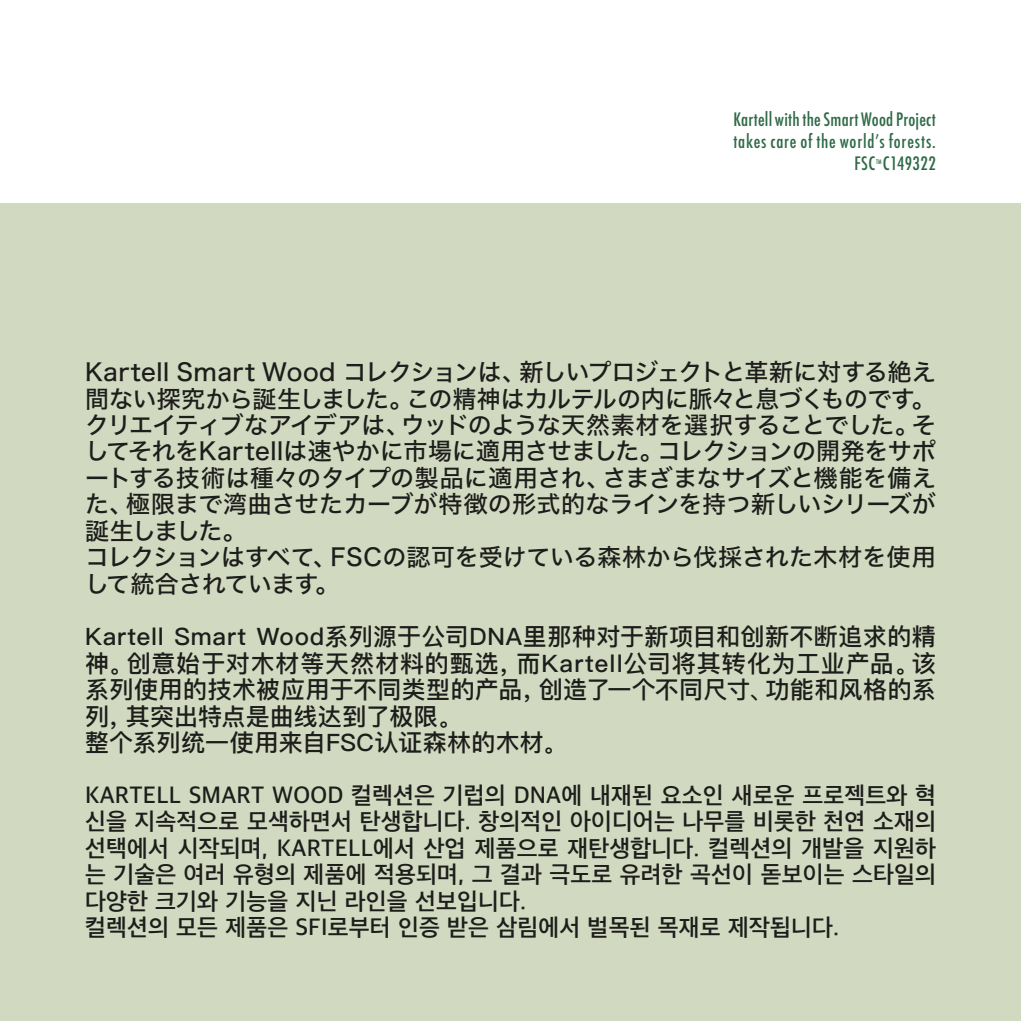
<style>
.page{position:relative;width:1021px;height:1021px;background:#fff}
.page>*{position:absolute;margin:0;border:0;box-sizing:border-box;transform-origin:0 0}
.TAB_Imballi_Europa{font:24px/26.4px "Hiragino Sans W5";letter-spacing:-.005em;color:#1d1d1b;text-align:justify}
.Normale{font:600 24px/26.4px "Apple SD Gothic Neo";letter-spacing:.01em;color:#1d1d1b;text-align:justify}
.TAB_Imballi_Europa-2{font:500 24px/26.4px "Ping Fang SC";letter-spacing:.01em;color:#1d1d1b;text-align:justify}
.TAB_Imballi_Europa-3{font:500 condensed 18px/21.6px "Futura";letter-spacing:.025em;color:#2f6a47}
.TAB_Imballi_Europa-4{font:500 condensed 6px "Futura";color:#2f6a47}
</style>
<div class="page">
<div style="left:0;top:204px;width:1020px;height:816px;background:#d1dac0"></div>
<p class="TAB_Imballi_Europa-3" style="left:733px;top:109px;width:204px">Kartell with the Smart Wood Project takes care of the world’s forests.</p>
<p class="TAB_Imballi_Europa-3" style="left:854px;top:152px;width:83px">FSC C149322</p>
<p class="TAB_Imballi_Europa-4" style="left:876px;top:158px;width:7px">TM</p>
<p class="TAB_Imballi_Europa" style="left:85px;top:357px;width:852px">Kartell Smart Wood コレクションは、新しいプロジェクトと革新に対する絶え間ない探究から誕生しました。この精神はカルテルの内に脈々と息づくものです。クリエイティブなアイデアは、ウッドのような天然素材を選択することでした。そしてそれをKartellは速やかに市場に適用させました。コレクションの開発をサポートする技術は種々のタイプの製品に適用され、さまざまなサイズと機能を備えた、極限まで湾曲させたカーブが特徴の形式的なラインを持つ新しいシリーズが誕生しました。</p>
<p class="TAB_Imballi_Europa" style="left:85px;top:542px;width:852px">コレクションはすべて、FSCの認可を受けている森林から伐採された木材を使用して統合されています。</p>
<p class="TAB_Imballi_Europa-2" style="left:85px;top:623px;width:852px">Kartell Smart Wood系列源于公司DNA里那种对于新项目和创新不断追求的精神。创意始于对木材等天然材料的甄选，而Kartell公司将其转化为工业产品。该系列使用的技术被应用于不同类型的产品，创造了一个不同尺寸、功能和风格的系列，其突出特点是曲线达到了极限。</p>
<p class="TAB_Imballi_Europa-2" style="left:85px;top:729px;width:483px">整个系列统一使用来自FSC认证森林的木材。</p>
<p class="Normale" style="left:85px;top:783px;width:852px">KARTELL SMART WOOD 컬렉션은 기럽의 DNA에 내재된 요소인 새로운 프로젝트와 혁 신을 지속적으로 모색하면서 탄생합니다. 창의적인 아이디어는 나무를 비롯한 천연 소재의 선택에서 시작되며, KARTELL에서 산업 제품으로 재탄생합니다. 컬렉션의 개발을 지원하 는 기술은 여러 유형의 제품에 적용되며, 그 결과 극도로 유려한 곡선이 돋보이는 스타일의 다양한 크기와 기능을 지닌 라인을 선보입니다.</p>
<p class="Normale" style="left:85px;top:915px;width:755px">컬렉션의 모든 제품은 SFI로부터 인증 받은 삼림에서 벌목된 목재로 제작됩니다.</p>
</div>
